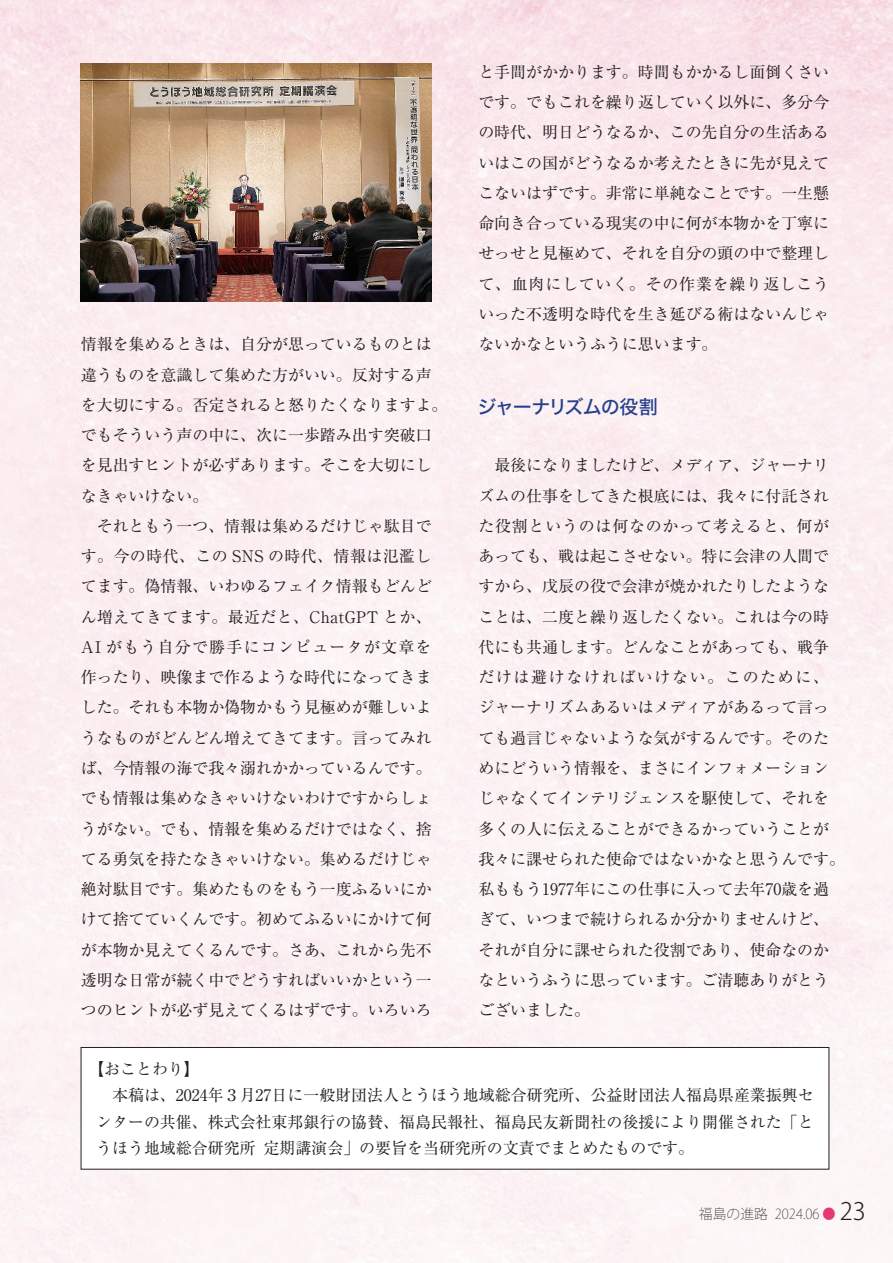
<style>
.page{position:relative;width:893px;height:1263px;background:#fff}
.page>*{position:absolute;margin:0;border:0;box-sizing:border-box;transform-origin:0 0}
.t1{font:19.2px "Hira Kaku Std W5";letter-spacing:-.06em;color:#253f8e}
.t2{font:15.9px/30.3px "Ryumin Pr 6";color:#231f20}
.t3{font:200 13.8px "Koz Go Pro";color:#231f20}
.s1{color:#e43875}
.s2{font-weight:300;font-size:23.85px}
</style>
<div class="page">
<img style="left:0;top:0;width:893px;height:1263px">
<img style="left:81px;top:64px;width:351px;height:238px">
<div style="left:81px;top:1047px;width:748px;height:122px;background:#fff"></div>
<div style="left:81px;top:1047px;width:748px;height:122px;border:1px solid #231f20"></div>
<p class="t2" style="left:81px;top:328px;width:368px">情報を集めるときは、自分が思っているものとは違うものを意識して集めた方がいい。反対する声を大切にする。否定されると怒りたくなりますよ。でもそういう声の中に、次に一歩踏み出す突破口を見出すヒントが必ずあります。そこを大切にしなきゃいけない。<br>　それともう一つ、情報は集めるだけじゃ駄目です。今の時代、この SNS の時代、情報は氾濫してます。偽情報、いわゆるフェイク情報もどんどん増えてきてます。最近だと、ChatGPT とか、<br>AI がもう自分で勝手にコンピュータが文章を作ったり、映像まで作るような時代になってきました。それも本物か偽物かもう見極めが難しいようなものがどんどん増えてきてます。言ってみれば、今情報の海で我々溺れかかっているんです。でも情報は集めなきゃいけないわけですからしょうがない。でも、情報を集めるだけではなく、捨てる勇気を持たなきゃいけない。集めるだけじゃ絶対駄目です。集めたものをもう一度ふるいにかけて捨てていくんです。初めてふるいにかけて何が本物か見えてくるんです。さあ、これから先不透明な日常が続く中でどうすればいいかという一つのヒントが必ず見えてくるはずです。いろいろ</p>
<p class="t2" style="left:478px;top:56px;width:352px;text-align:justify">と手間がかかります。時間もかかるし面倒くさいです。でもこれを繰り返していく以外に、多分今の時代、明日どうなるか、この先自分の生活あるいはこの国がどうなるか考えたときに先が見えてこないはずです。非常に単純なことです。一生懸命向き合っている現実の中に何が本物かを丁寧にせっせと見極めて、それを自分の頭の中で整理して、血肉にしていく。その作業を繰り返しこういった不透明な時代を生き延びる術はないんじゃないかなというふうに思います。</p>
<p class="t1" style="left:478px;top:392px;width:182px">ジャーナリズムの役割</p>
<p class="t2" style="left:478px;top:449px;width:368px">　最後になりましたけど、メディア、ジャーナリズムの仕事をしてきた根底には、我々に付託された役割というのは何なのかって考えると、何があっても、戦は起こさせない。特に会津の人間ですから、戊辰の役で会津が焼かれたりしたようなことは、二度と繰り返したくない。これは今の時代にも共通します。どんなことがあっても、戦争だけは避けなければいけない。このために、ジャーナリズムあるいはメディアがあるって言っても過言じゃないような気がするんです。そのためにどういう情報を、まさにインフォメーションじゃなくてインテリジェンスを駆使して、それを多くの人に伝えることができるかっていうことが我々に課せられた使命ではないかなと思うんです。私ももう1977年にこの仕事に入って去年70歳を過ぎて、いつまで続けられるか分かりませんけど、それが自分に課せられた役割であり、使命なのかなというふうに思っています。ご清聴ありがとうございました。</p>
<p class="t2" style="left:96px;top:1054px;width:719px;line-height:26.5px;text-indent:-8px">【おことわり】<br>　本稿は、2024年３月27日に一般財団法人とうほう地域総合研究所、公益財団法人福島県産業振興センターの共催、株式会社東邦銀行の協賛、福島民報社、福島民友新聞社の後援により開催された「とうほう地域総合研究所　定期講演会」の要旨を当研究所の文責でまとめたものです。</p>
<p class="t3" style="left:699px;top:1205px;width:168px">福島の進路 2024.06 <span class="s1">●</span> <span class="s2">23</span></p>
</div>
